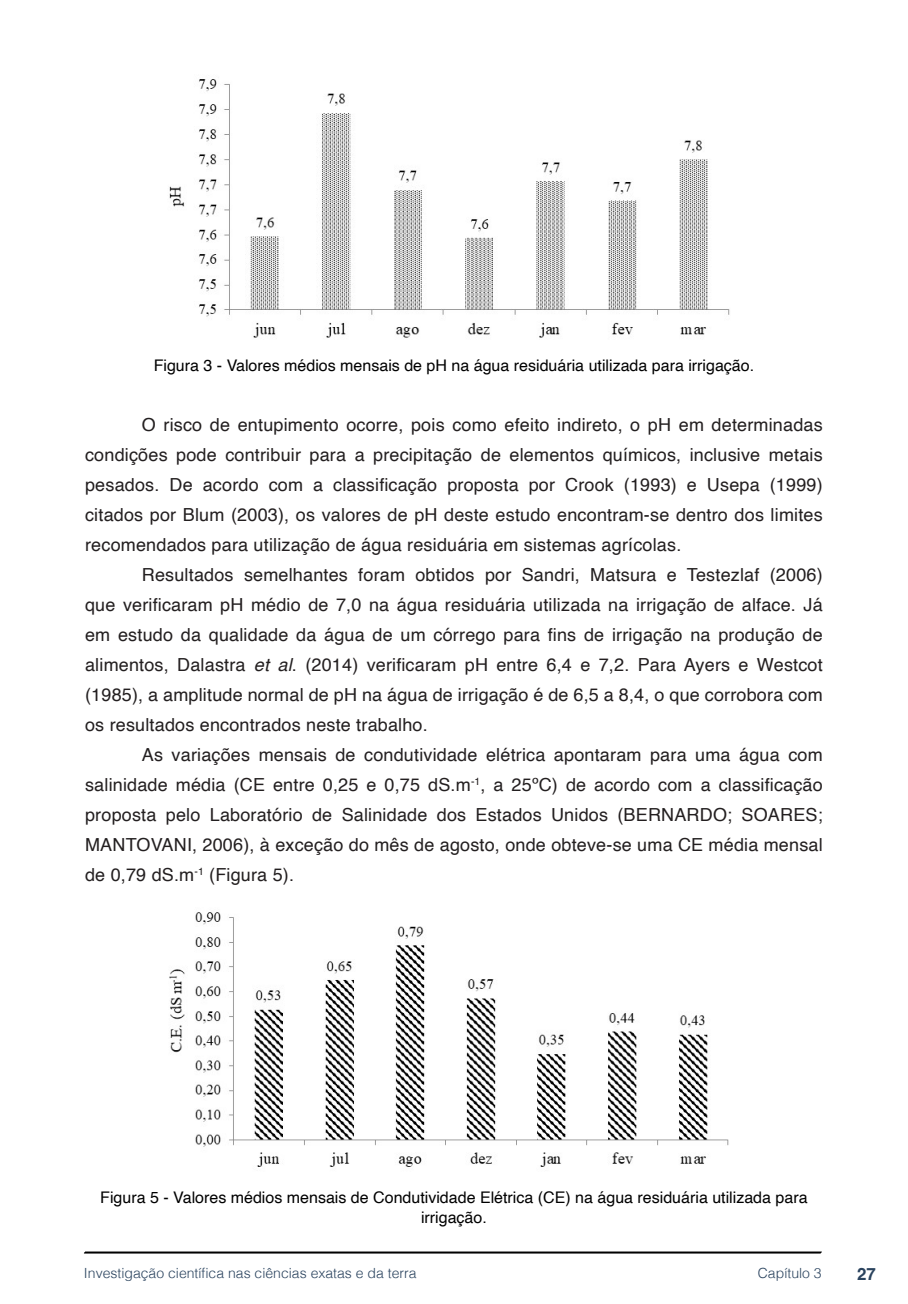
<style>
.page{position:relative;width:908px;height:1304px;background:#fff}
.page>*{position:absolute;margin:0;border:0;box-sizing:border-box;transform-origin:0 0}
.txt{font:18px/30px "Helvetica";letter-spacing:.01em;color:#231f20;text-align:justify}
.t1{font:700 16.8px "Helvetica";color:#2a435e}
.imagens_graf_tab{font:16px/19.2px "Helvetica";color:#000;text-align:center}
.t2{font:300 14px "Helvetica";color:#2a435e}
.s1{font-style:italic}
</style>
<div class="page">
<svg style="left:84px;top:1251px;width:737px;height:3px;background:#515151"></svg>
<img style="left:169px;top:79px;width:561px;height:259px">
<img style="left:169px;top:912px;width:560px;height:255px">
<p class="imagens_graf_tab" style="left:154px;top:357px;width:601px">Figura 3 - Valores médios mensais de pH na água residuária utilizada para irrigação.</p>
<p class="txt" style="left:85px;top:411px;width:738px;text-indent:57px">O risco de entupimento ocorre, pois como efeito indireto, o pH em determinadas condições pode contribuir para a precipitação de elementos químicos, inclusive metais pesados. De acordo com a classificação proposta por Crook (1993) e Usepa (1999) citados por Blum (2003), os valores de pH deste estudo encontram-se dentro dos limites recomendados para utilização de água residuária em sistemas agrícolas.</p>
<p class="txt" style="left:85px;top:561px;width:738px;text-indent:57px">Resultados semelhantes foram obtidos por Sandri, Matsura e Testezlaf (2006) que verificaram pH médio de 7,0 na água residuária utilizada na irrigação de alface. Já em estudo da qualidade da água de um córrego para fins de irrigação na produção de alimentos, Dalastra <span class="s1">et al</span>. (2014) verificaram pH entre 6,4 e 7,2. Para Ayers e Westcot (1985), a amplitude normal de pH na água de irrigação é de 6,5 a 8,4, o que corrobora com os resultados encontrados neste trabalho.</p>
<p class="txt" style="left:85px;top:741px;width:738px;text-indent:57px">As variações mensais de condutividade elétrica apontaram para uma água com salinidade média (CE entre 0,25 e 0,75 dS.m<sup>-1</sup>, a 25ºC) de acordo com a classificação proposta pelo Laboratório de Salinidade dos Estados Unidos (BERNARDO; SOARES; MANTOVANI, 2006), à exceção do mês de agosto, onde obteve-se uma CE média mensal de 0,79 dS.m<sup>-1</sup> (Figura 5).</p>
<p class="imagens_graf_tab" style="left:100px;top:1189px;width:708px">Figura 5 - Valores médios mensais de Condutividade Elétrica (CE) na água residuária utilizada para irrigação.</p>
<p class="t2" style="left:84px;top:1261px;width:334px">Investigação científica nas ciências exatas e da terra</p>
<p class="t2" style="left:757px;top:1261px;width:65px">Capítulo 3</p>
<p class="t1" style="left:856px;top:1264px;width:20px">27</p>
</div>
